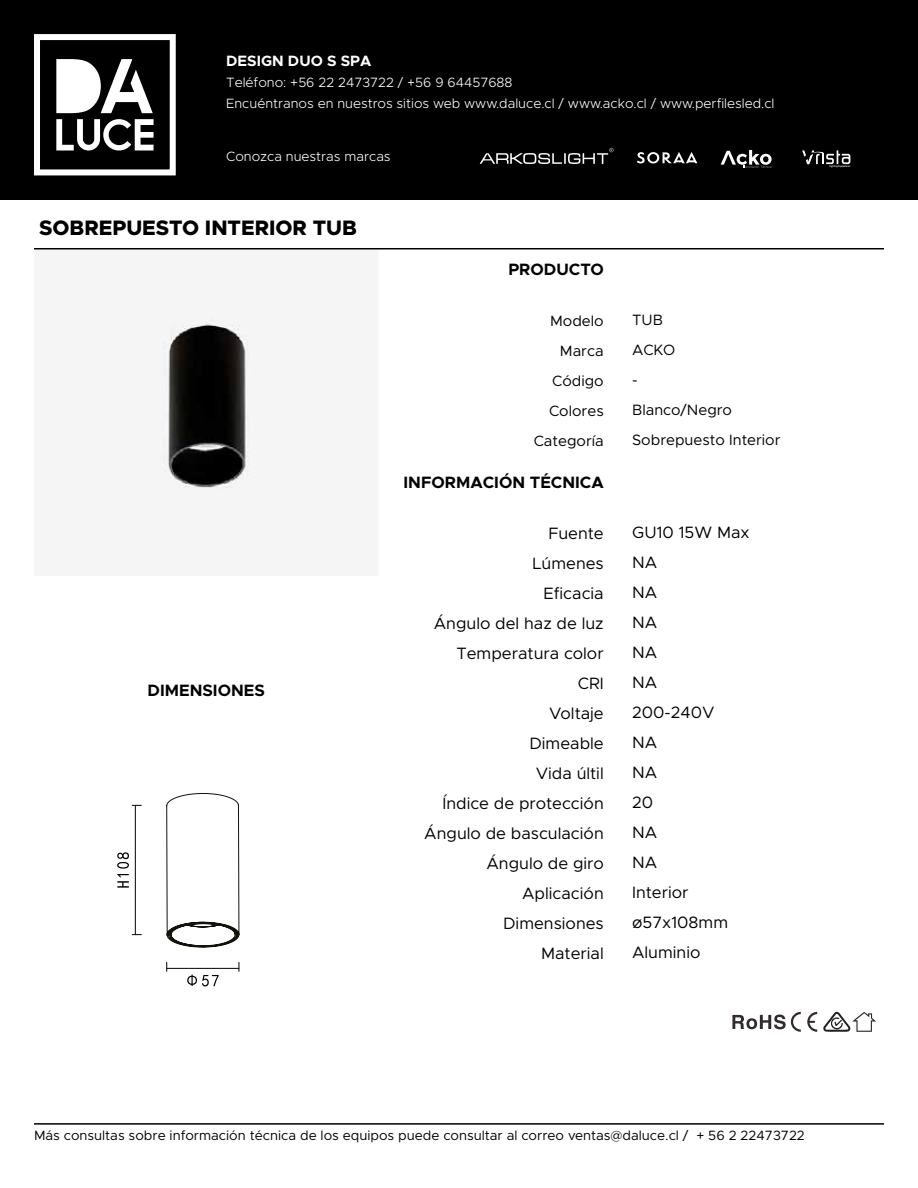
<style>
.page{position:relative;width:918px;height:1188px;background:#fff}
.page>*{position:absolute;margin:0;border:0;box-sizing:border-box;transform-origin:0 0}
.t1{font:800 21px "Metropolis";color:#000}
.t2{font:16.5px/30px "Metropolis";color:#000;text-align:right}
.t3{font:700 16.5px "Metropolis";color:#000}
.t4{font:15px/30px "Metropolis";color:#000;text-align:right}
.t5{font:700 15px "Metropolis";color:#fff}
.t6{font:300 13.5px/21px "Metropolis";color:#fff}
.t7{font:13.5px "Metropolis";color:#000}
</style>
<div class="page">
<div style="left:1px;top:0;width:917px;height:200px;background:#000"></div>
<div style="left:34px;top:34px;width:142px;height:141px;border:6px solid #fff"></div>
<svg style="left:56px;top:59px;width:97px;height:54px"></svg>
<svg style="left:56px;top:119px;width:98px;height:31px"></svg>
<svg style="left:480px;top:148px;width:134px;height:16px"></svg>
<svg style="left:721px;top:150px;width:51px;height:18px"></svg>
<svg style="left:637px;top:152px;width:60px;height:12px"></svg>
<svg style="left:802px;top:150px;width:48px;height:17px"></svg>
<img style="left:34px;top:249px;width:344px;height:241px">
<hr style="left:34px;top:248px;width:850px;height:1px;background:#000">
<svg style="left:807px;top:1012px;width:69px;height:20px"></svg>
<svg style="left:732px;top:1012px;width:69px;height:20px"></svg>
<hr style="left:34px;top:1123px;width:850px;height:2px;background:#000">
<hr style="left:135px;top:805px;width:1px;height:130px;background:#000">
<svg style="left:117px;top:852px;width:12px;height:36px"></svg>
<svg style="left:166px;top:793px;width:73px;height:154px"></svg>
<hr style="left:167px;top:968px;width:72px;height:1px;background:#000">
<svg style="left:187px;top:975px;width:32px;height:11px"></svg>
<p class="t5" style="left:226px;top:51px;width:147px">DESIGN DUO S SPA</p>
<p class="t6" style="left:226px;top:72px;width:550px">Teléfono: +56 22 2473722 / +56 9 64457688<br>Encuéntranos en nuestros sitios web www.daluce.cl / www.acko.cl / www.perfilesled.cl</p>
<p class="t6" style="left:226px;top:146px;width:166px">Conozca nuestras marcas</p>
<p class="t1" style="left:39px;top:214px;width:319px">SOBREPUESTO INTERIOR TUB</p>
<p class="t3" style="left:148px;top:680px;width:119px">DIMENSIONES</p>
<p class="t3" style="left:508px;top:259px;width:97px">PRODUCTO</p>
<p class="t4" style="left:534px;top:306px;width:72px">Modelo<br>Marca<br>Código<br>Colores<br>Categoría</p>
<p class="t3" style="left:404px;top:472px;width:202px">INFORMACIÓN TÉCNICA</p>
<p class="t2" style="left:424px;top:519px;width:181px">Fuente<br>Lúmenes<br>Eficacia<br>Ángulo del haz de luz<br>Temperatura color<br>CRI<br>Voltaje<br>Dimeable<br>Vida últil<br>Índice de protección<br>Ángulo de basculación<br>Ángulo de giro<br>Aplicación<br>Dimensiones<br>Material</p>
<p class="t4" style="left:632px;top:305px;width:150px;text-align:left">TUB<br>ACKO<br>-<br>Blanco/Negro<br>Sobrepuesto Interior</p>
<p class="t2" style="left:632px;top:517px;width:119px;text-align:left">GU10 15W Max<br>NA<br>NA<br>NA<br>NA<br>NA<br>200-240V<br>NA<br>NA<br>20<br>NA<br>NA<br>Interior ø57x108mm<br>Aluminio</p>
<p class="t7" style="left:34px;top:1127px;width:772px">Más consultas sobre información técnica de los equipos puede consultar al correo ventas@daluce.cl / + 56 2 22473722</p>
</div>
